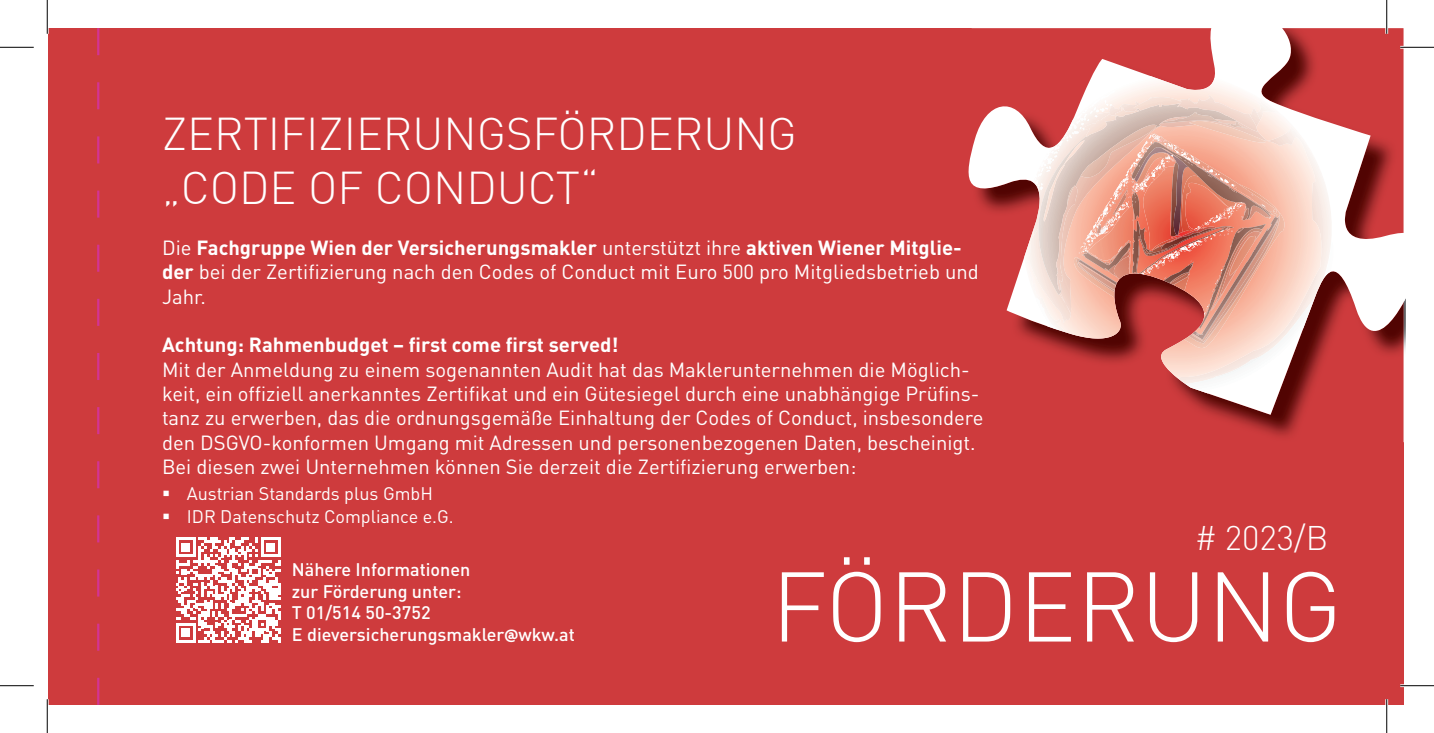
<style>
.page{position:relative;width:1434px;height:733px;background:#fff}
.page>*{position:absolute;margin:0;border:0;box-sizing:border-box;transform-origin:0 0}
.t1{font:300 97.2px "DIN";color:#fff}
.t2{font:300 45px/54px "DIN";color:#fff}
.t3{font:300 33.75px "DIN Pro";color:#fff}
.t4{font:20.25px/24.3px "DIN Pro";color:#fff}
.t5{font:700 20.25px "DIN Pro";color:#fff}
.t6{font:500 18px/21.6px "DIN Pro";color:#fff}
.t7{font:18px "DIN Pro";color:#fff}
.s1{font-weight:700}
.s2{font-family:"Trebuchet MS";font-weight:700}
</style>
<div class="page">
<div style="left:48px;top:28px;width:1355px;height:676px;background:#ce3b3d"></div>
<img style="left:1212px;top:414px;width:90px;height:23px">
<svg style="left:968px;top:28px;width:438px;height:386px"></svg>
<svg style="left:1315px;top:86px;width:31px;height:298px"></svg>
<svg style="left:1035px;top:242px;width:299px;height:151px"></svg>
<svg style="left:1024px;top:78px;width:291px;height:313px"></svg>
<svg style="left:97px;top:28px;width:2px;height:676px"></svg>
<svg style="left:176px;top:537px;width:105px;height:105px"></svg>
<hr style="left:1400px;top:46px;width:34px;height:3px;background:#fff">
<hr style="left:1400px;top:684px;width:34px;height:2px;background:#fff">
<hr style="left:46px;top:0;width:3px;height:34px;background:#fff">
<hr style="left:46px;top:699px;width:3px;height:33px;background:#fff">
<hr style="left:1385px;top:0;width:3px;height:34px;background:#fff">
<hr style="left:1385px;top:699px;width:3px;height:33px;background:#fff">
<hr style="left:0;top:47px;width:34px;height:1px;background:#000">
<hr style="left:1400px;top:47px;width:34px;height:1px;background:#000">
<hr style="left:0;top:685px;width:34px;height:1px;background:#000">
<hr style="left:1400px;top:685px;width:34px;height:1px;background:#000">
<hr style="left:47px;top:0;width:1px;height:34px;background:#000">
<hr style="left:47px;top:699px;width:1px;height:33px;background:#000">
<hr style="left:1386px;top:0;width:1px;height:34px;background:#000">
<hr style="left:1386px;top:699px;width:1px;height:33px;background:#000">
<h2 class="t2" style="left:162px;top:106px;width:636px">ZERTIFIZIERUNGSFÖRDERUNG „CODE OF CONDUCT“</h2>
<p class="t4" style="left:162px;top:235px;width:818px">Die <span class="s1">Fachgruppe Wien der Versicherungsmakler</span> unterstützt ihre <span class="s1">aktiven Wiener Mitglie&shy;der</span> bei der Zertifizierung nach den Codes of Conduct mit Euro 500 pro Mitgliedsbetrieb und<br>Jahr.</p>
<p class="t5" style="left:162px;top:331px;width:458px">Achtung: Rahmenbudget – first come first served!</p>
<p class="t4" style="left:162px;top:356px;width:823px">Mit der Anmeldung zu einem sogenannten Audit hat das Maklerunternehmen die Möglich&shy;keit, ein offiziell anerkanntes Zertifikat und ein Gütesiegel durch eine unabhängige Prüfins&shy;tanz zu erwerben, das die ordnungsgemäße Einhaltung der Codes of Conduct, insbesondere den DSGVO-konformen Umgang mit Adressen und personenbezogenen Daten, bescheinigt.<br>Bei diesen zwei Unternehmen können Sie derzeit die Zertifizierung erwerben:</p>
<p class="t7" style="left:162px;top:481px;width:272px">▪ Austrian Standards plus GmbH</p>
<p class="t7" style="left:162px;top:504px;width:293px">▪ IDR Datenschutz Compliance e.G.</p>
<h3 class="t3" style="left:1195px;top:514px;width:135px"># 2023/B</h3>
<p class="t6" style="left:292px;top:558px;width:285px">Nähere Informationen<br>zur Förderung unter:<br>T 01/514 50-3752<br>E dieversicherungsmakler<span class="s2">@</span>wkw.at</p>
<h1 class="t1" style="left:771px;top:546px;width:572px">FÖRDERUNG</h1>
</div>
